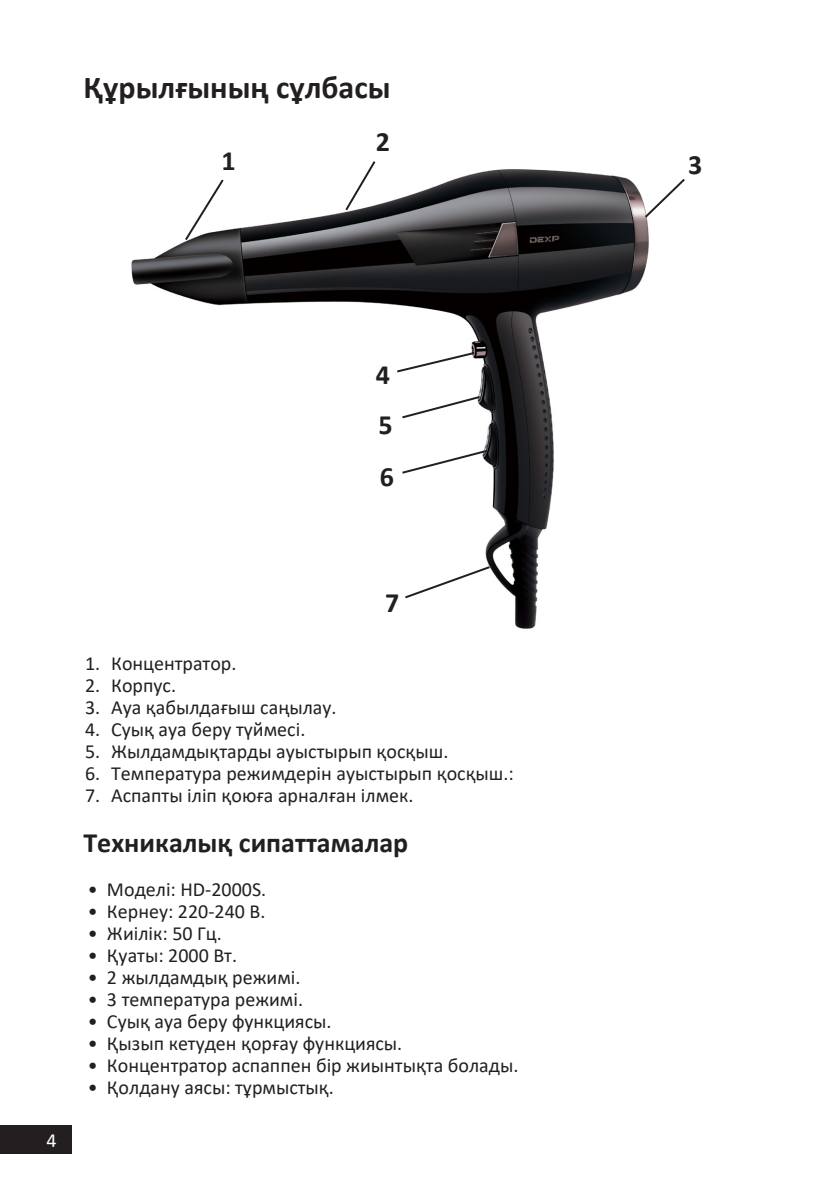
<style>
.page{position:relative;width:840px;height:1191px;background:#fff}
.page>*{position:absolute;margin:0;border:0;box-sizing:border-box;transform-origin:0 0}
.Заголовок_16{font:700 32px "Calibri";color:#231f20}
.Заголовок_14{font:700 28px "Calibri";color:#231f20}
.цифры_на_схемах{font:700 28px "Calibri";color:#231f20}
.t1{font:20px "Calibri";color:#231f20}
.t2{font:20px "Calibri";color:#fff}
</style>
<div class="page">
<div style="left:0;top:1125px;width:72px;height:29px;background:#231f20"></div>
<img style="left:131px;top:169px;width:518px;height:460px">
<svg style="left:183px;top:177px;width:42px;height:65px"></svg>
<svg style="left:343px;top:161px;width:34px;height:52px"></svg>
<svg style="left:642px;top:177px;width:43px;height:43px"></svg>
<svg style="left:394px;top:351px;width:82px;height:23px"></svg>
<svg style="left:400px;top:394px;width:82px;height:26px"></svg>
<svg style="left:400px;top:448px;width:89px;height:27px"></svg>
<svg style="left:402px;top:564px;width:90px;height:36px"></svg>
<p class="Заголовок_16" style="left:83px;top:64px;width:308px">Құрылғының сұлбасы</p>
<p class="цифры_на_схемах" style="left:221px;top:141px;width:16px">1</p>
<p class="цифры_на_схемах" style="left:375px;top:122px;width:16px">2</p>
<p class="цифры_на_схемах" style="left:375px;top:355px;width:16px">4</p>
<p class="цифры_на_схемах" style="left:378px;top:404px;width:16px">5</p>
<p class="цифры_на_схемах" style="left:379px;top:457px;width:16px">6</p>
<p class="t2" style="left:47px;top:1127px;width:12px">4</p>
<p class="цифры_на_схемах" style="left:385px;top:582px;width:16px">7</p>
<p class="t1" style="left:85px;top:649px;width:153px">1. Концентратор.</p>
<p class="t1" style="left:85px;top:671px;width:92px">2. Корпус.</p>
<p class="t1" style="left:85px;top:693px;width:253px">3. Ауа қабылдағыш саңылау.</p>
<p class="t1" style="left:85px;top:715px;width:222px">4. Суық ауа беру түймесі.</p>
<p class="t1" style="left:85px;top:737px;width:364px">5. Жылдамдықтарды ауыстырып қосқыш.</p>
<p class="t1" style="left:85px;top:759px;width:430px">6. Температура режимдерін ауыстырып қосқыш.:</p>
<p class="t1" style="left:85px;top:781px;width:330px">7. Аспапты іліп қоюға арналған ілмек.</p>
<p class="Заголовок_14" style="left:83px;top:823px;width:326px">Техникалық сипаттамалар</p>
<p class="t1" style="left:88px;top:875px;width:180px">• Моделі: HD-2000S.</p>
<p class="t1" style="left:88px;top:897px;width:179px">• Кернеу: 220-240 В.</p>
<p class="t1" style="left:88px;top:919px;width:135px">• Жиілік: 50 Гц.</p>
<p class="t1" style="left:88px;top:941px;width:150px">• Қуаты: 2000 Вт.</p>
<p class="t1" style="left:88px;top:963px;width:214px">• 2 жылдамдық режимі.</p>
<p class="t1" style="left:88px;top:985px;width:216px">• 3 температура режимі.</p>
<p class="t1" style="left:88px;top:1007px;width:245px">• Суық ауа беру функциясы.</p>
<p class="t1" style="left:88px;top:1029px;width:316px">• Қызып кетуден қорғау функциясы.</p>
<p class="t1" style="left:88px;top:1051px;width:431px">• Концентратор аспаппен бір жиынтықта болады.</p>
<p class="t1" style="left:88px;top:1073px;width:247px">• Қолдану аясы: тұрмыстық.</p>
<p class="цифры_на_схемах" style="left:687px;top:145px;width:16px">3</p>
</div>
